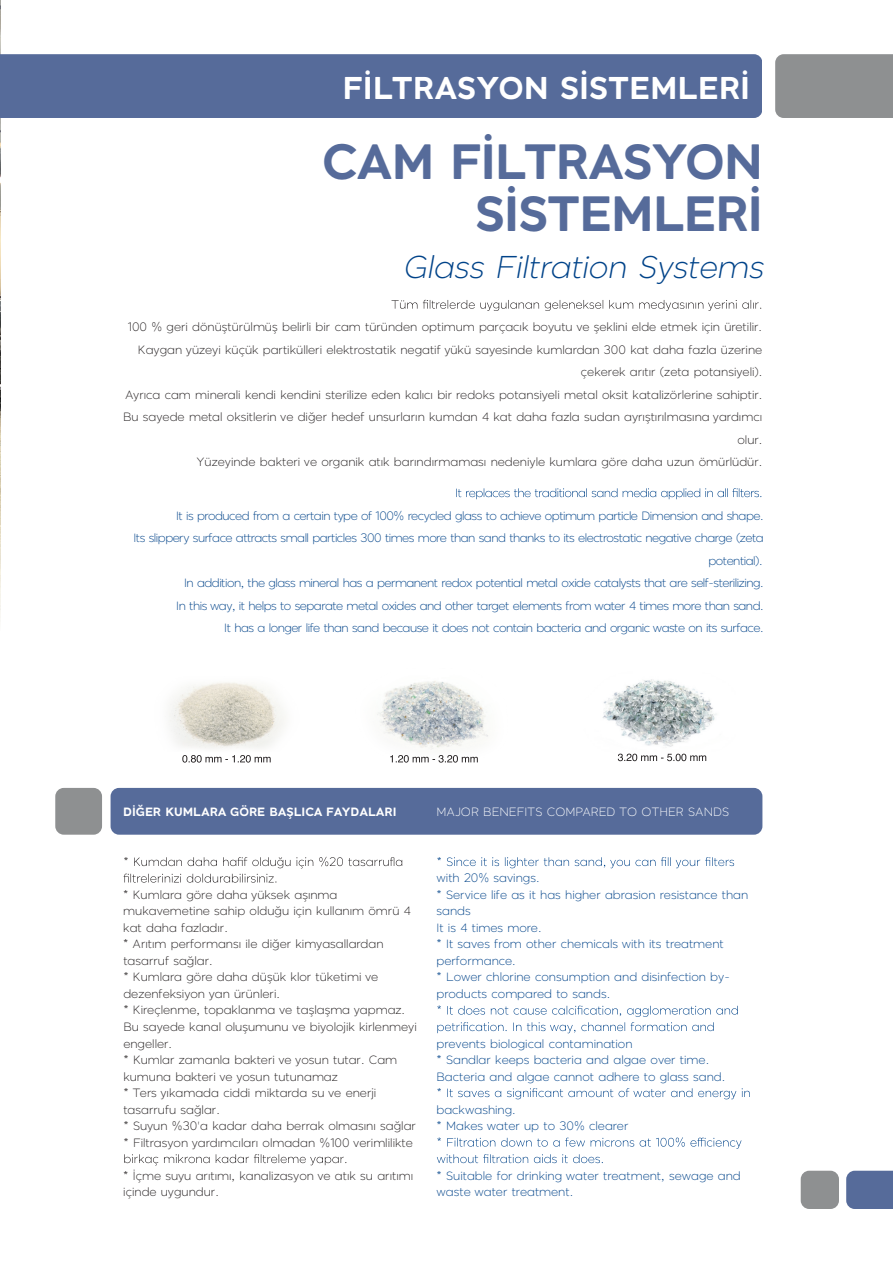
<style>
.page{position:relative;width:893px;height:1263px;background:#fff}
.page>*{position:absolute;margin:0;border:0;box-sizing:border-box;transform-origin:0 0}
.t1{font:700 49.5px/52.5px "JT Marnie";letter-spacing:-.025em;color:#566b9a;text-align:right}
.t2{font:italic 300 31.5px "JT Marnie";color:#004389}
.t3{font:700 31.5px "JT Marnie";color:#fff}
.t4{font:300 12px/16.5px "JT Marnie";color:#231f20}
.t5{font:300 12px/22.5px "JT Marnie";letter-spacing:-.04em;color:#004389;text-align:right}
.t6{font:300 12px/16.5px "JT Marnie";color:#004389}
.t7{font:300 12px "JT Marnie";color:#fff}
.t8{font:700 12px "JT Marnie";color:#fff}
</style>
<div class="page">
<div style="left:801px;top:1171px;width:38px;height:38px;background:#8e9091;border-radius:9px"></div>
<img style="left:0;top:0;width:1px;height:498px">
<img style="left:0;top:498px;width:1px;height:120px">
<div style="left:0;top:54px;width:762px;height:64px;background:#566b9a"></div>
<div style="left:111px;top:788px;width:651px;height:47px;background:#566b9a;border-radius:9px"></div>
<div style="left:55px;top:788px;width:47px;height:47px;background:#8e9091;border-radius:9px"></div>
<div style="left:775px;top:54px;width:118px;height:64px;background:#8e9091"></div>
<div style="left:846px;top:1171px;width:47px;height:38px;background:#566b9a"></div>
<img style="left:602px;top:679px;width:114px;height:75px">
<img style="left:377px;top:681px;width:111px;height:69px">
<img style="left:169px;top:682px;width:116px;height:67px">
<svg style="left:182px;top:755px;width:89px;height:8px"></svg>
<svg style="left:390px;top:755px;width:88px;height:8px"></svg>
<svg style="left:618px;top:754px;width:88px;height:7px"></svg>
<svg style="left:391px;top:300px;width:370px;height:11px"></svg>
<svg style="left:456px;top:488px;width:305px;height:11px"></svg>
<svg style="left:437px;top:857px;width:297px;height:11px"></svg>
<svg style="left:437px;top:1005px;width:301px;height:28px"></svg>
<svg style="left:437px;top:1088px;width:313px;height:11px"></svg>
<svg style="left:437px;top:1137px;width:304px;height:26px"></svg>
<svg style="left:124px;top:857px;width:278px;height:11px"></svg>
<svg style="left:124px;top:874px;width:152px;height:9px"></svg>
<svg style="left:124px;top:1154px;width:222px;height:11px"></svg>
<h2 class="t3" style="left:342px;top:60px;width:409px">FİLTRASYON SİSTEMLERİ</h2>
<h1 class="t1" style="left:322px;top:131px;width:443px">CAM FİLTRASYON<br>SİSTEMLERİ</h1>
<h2 class="t2" style="left:402px;top:241px;width:370px">Glass Filtration Systems</h2>
<p class="t4" style="left:123px;top:315px;width:641px;line-height:22.5px;text-align:right">100 % geri dönüştürülmüş belirli bir cam türünden optimum parçacık boyutu ve şeklini elde etmek için üretilir.<br>Kaygan yüzeyi küçük partikülleri elektrostatik negatif yükü sayesinde kumlardan 300 kat daha fazla üzerine çekerek arıtır (zeta potansiyeli).<br>Ayrıca cam minerali kendi kendini sterilize eden kalıcı bir redoks potansiyeli metal oksit katalizörlerine sahiptir.<br>Bu sayede metal oksitlerin ve diğer hedef unsurların kumdan 4 kat daha fazla sudan ayrıştırılmasına yardımcı olur.<br>Yüzeyinde bakteri ve organik atık barındırmaması nedeniyle kumlara göre daha uzun ömürlüdür.</p>
<p class="t5" style="left:134px;top:503px;width:632px">It is produced from a certain type of 100% recycled glass to achieve optimum particle Dimension and shape.<br>Its slippery surface attracts small particles 300 times more than sand thanks to its electrostatic negative charge (zeta potential).<br>In addition, the glass mineral has a permanent redox potential metal oxide catalysts that are self-sterilizing.<br>In this way, it helps to separate metal oxides and other target elements from water 4 times more than sand.<br>It has a longer life than sand because it does not contain bacteria and organic waste on its surface.</p>
<p class="t8" style="left:123px;top:801px;width:275px">DİĞER KUMLARA GÖRE BAŞLICA FAYDALARI</p>
<p class="t7" style="left:436px;top:802px;width:294px">MAJOR BENEFITS COMPARED TO OTHER SANDS</p>
<p class="t4" style="left:123px;top:885px;width:295px">* Kumlara göre daha yüksek aşınma mukavemetine sahip olduğu için kullanım ömrü 4 kat daha fazladır.<br>* Arıtım performansı ile diğer kimyasallardan tasarruf sağlar.<br>* Kumlara göre daha düşük klor tüketimi ve dezenfeksiyon yan ürünleri.<br>* Kireçlenme, topaklanma ve taşlaşma yapmaz.<br>Bu sayede kanal oluşumunu ve biyolojik kirlenmeyi engeller.<br>* Kumlar zamanla bakteri ve yosun tutar. Cam kumuna bakteri ve yosun tutunamaz<br>* Ters yıkamada ciddi miktarda su ve enerji tasarrufu sağlar.<br>* Suyun %30'a kadar daha berrak olmasını sağlar * Filtrasyon yardımcıları olmadan %100 verimlilikte</p>
<p class="t4" style="left:123px;top:1166px;width:291px">* İçme suyu arıtımı, kanalizasyon ve atık su arıtımı içinde uygundur.</p>
<p class="t6" style="left:436px;top:869px;width:313px">with 20% savings.<br>* Service life as it has higher abrasion resistance than sands<br>It is 4 times more.<br>* It saves from other chemicals with its treatment performance.<br>* Lower chlorine consumption and disinfection by&shy;products compared to sands.</p>
<p class="t6" style="left:436px;top:1034px;width:290px">prevents biological contamination<br>* Sandlar keeps bacteria and algae over time.<br>Bacteria and algae cannot adhere to glass sand.</p>
<p class="t6" style="left:436px;top:1100px;width:193px">backwashing.<br>* Makes water up to 30% clearer</p>
<p class="t6" style="left:436px;top:1166px;width:306px">* Suitable for drinking water treatment, sewage and waste water treatment.</p>
</div>
